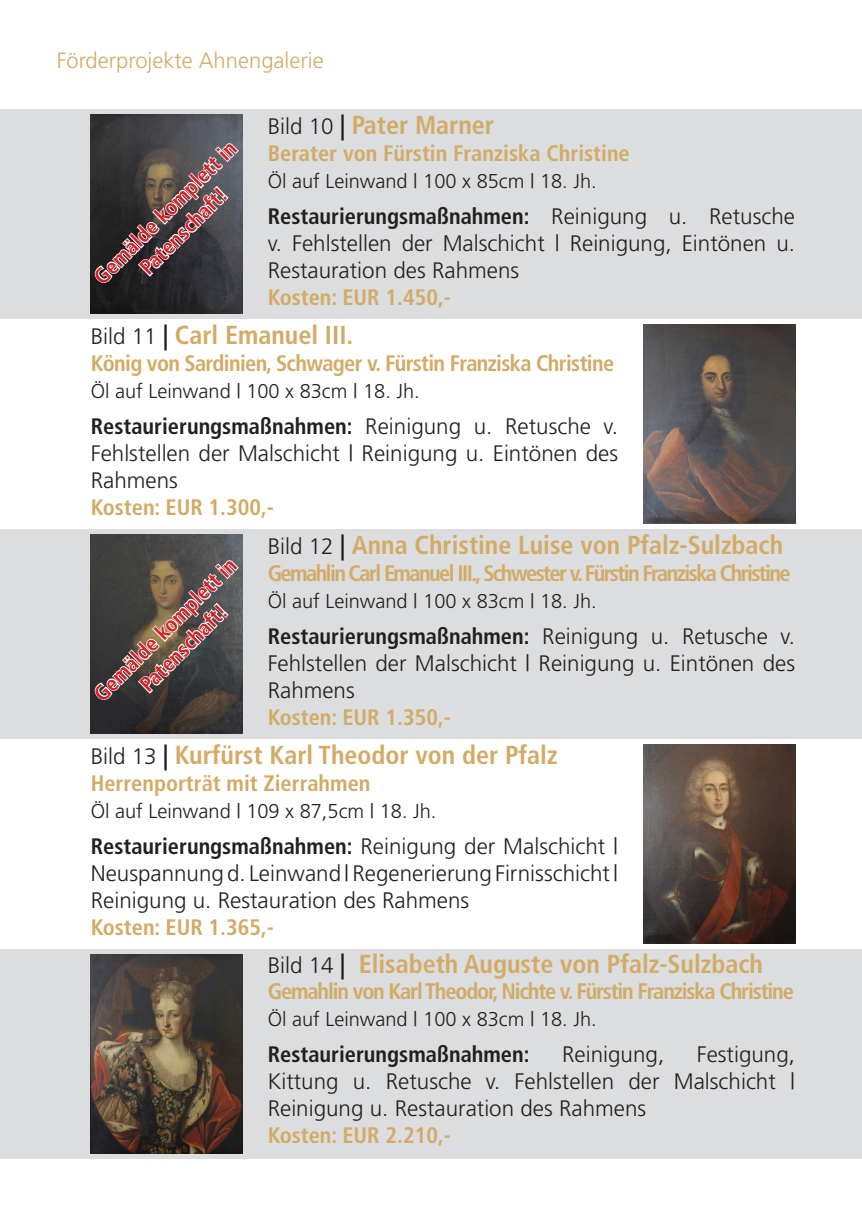
<style>
.page{position:relative;width:862px;height:1214px;background:#fff}
.page>*{position:absolute;margin:0;border:0;box-sizing:border-box;transform-origin:0 0}
.t1{font:700 condensed 26px "Frutiger";color:#d2ab66}
.t2{font:300 22.4px/26.8px "Frutiger";color:#231f20;text-align:justify}
.t3{font:700 condensed 22.4px "Frutiger";color:#d2ab66}
.t4{font:700 condensed 22.4px "Frutiger";letter-spacing:-.07em;color:#d2ab66}
.t5{font:700 condensed 22.4px "Frutiger";letter-spacing:-.05em;color:#d2ab66}
.t6{font:700 condensed 22.4px "Frutiger";letter-spacing:-.03em;color:#d2ab66}
.t7{font:700 condensed 22.4px "Frutiger";color:#231f20}
.t8{font:300 22px "Frutiger";color:#d2ab66}
.t9{font:700 condensed 21.8px/26px "Frutiger";color:#d1232a;text-align:center}
.t10{font:300 20px "Frutiger";color:#231f20}
.s1{font-weight:300;font-stretch:normal;font-size:22.4px;color:#231f20}
.s2{color:#231f20}
.s3{font-weight:700;font-stretch:condensed}
</style>
<div class="page">
<div style="left:0;top:109px;width:862px;height:210px;background:#dcdddf"></div>
<div style="left:0;top:529px;width:862px;height:209px;background:#dcdddf"></div>
<div style="left:0;top:948px;width:862px;height:210px;background:#dcdddf"></div>
<img style="left:91px;top:954px;width:152px;height:198px">
<img style="left:91px;top:534px;width:152px;height:199px">
<img style="left:643px;top:744px;width:152px;height:199px">
<img style="left:91px;top:115px;width:152px;height:198px">
<img style="left:643px;top:325px;width:152px;height:198px">
<svg style="left:92px;top:558px;width:148px;height:144px;background:#64615c"></svg>
<svg style="left:92px;top:142px;width:148px;height:143px;background:#585758"></svg>
<p class="t8" style="left:57px;top:47px;width:268px">Förderprojekte Ahnengalerie</p>
<p class="t9" style="left:88px;top:271px;width:193px;rotate:-45deg">Gemälde komplett in<br>Patenschaft!</p>
<p class="t1" style="left:268px;top:110px;width:228px"><span class="s1">Bild 10</span> <span class="s2">|</span> Pater Marner</p>
<p class="t3" style="left:268px;top:140px;width:364px">Berater von Fürstin Franziska Christine</p>
<p class="t10" style="left:268px;top:170px;width:330px">Öl auf Leinwand | 100 x 85cm | 18. Jh.</p>
<p class="t2" style="left:268px;top:203px;width:529px"><span class="s3">Restaurierungsmaßnahmen:</span> Reinigung u. Retusche v. Fehlstellen der Malschicht | Reinigung, Eintönen u.<br>Restauration des Rahmens</p>
<p class="t3" style="left:268px;top:284px;width:185px">Kosten: EUR 1.450,-</p>
<p class="t1" style="left:91px;top:320px;width:264px"><span class="s1">Bild 11</span> <span class="s2">|</span> Carl Emanuel III.</p>
<p class="t6" style="left:91px;top:350px;width:525px">König von Sardinien, Schwager v. Fürstin Franziska Christine</p>
<p class="t10" style="left:91px;top:380px;width:330px">Öl auf Leinwand | 100 x 83cm | 18. Jh.</p>
<p class="t2" style="left:91px;top:413px;width:529px"><span class="s3">Restaurierungsmaßnahmen:</span> Reinigung u. Retusche v.<br>Fehlstellen der Malschicht | Reinigung u. Eintönen des Rahmens</p>
<p class="t3" style="left:91px;top:493px;width:185px">Kosten: EUR 1.300,-</p>
<p class="t9" style="left:88px;top:688px;width:193px;rotate:-45deg">Gemälde komplett in<br>Patenschaft!</p>
<p class="t1" style="left:268px;top:529px;width:517px"><span class="s1">Bild 12</span> <span class="s2">|</span> Anna Christine Luise von Pfalz-Sulzbach</p>
<p class="t4" style="left:268px;top:560px;width:524px">Gemahlin Carl Emanuel III., Schwester v. Fürstin Franziska Christine</p>
<p class="t10" style="left:268px;top:589px;width:330px">Öl auf Leinwand | 100 x 83cm | 18. Jh.</p>
<p class="t2" style="left:268px;top:622px;width:529px"><span class="s3">Restaurierungsmaßnahmen:</span> Reinigung u. Retusche v.<br>Fehlstellen der Malschicht | Reinigung u. Eintönen des Rahmens</p>
<p class="t3" style="left:268px;top:703px;width:185px">Kosten: EUR 1.350,-</p>
<p class="t1" style="left:91px;top:739px;width:468px"><span class="s1">Bild 13</span> <span class="s2">|</span> Kurfürst Karl Theodor von der Pfalz</p>
<p class="t3" style="left:91px;top:769px;width:281px">Herrenporträt mit Zierrahmen</p>
<p class="t10" style="left:91px;top:799px;width:347px">Öl auf Leinwand | 109 x 87,5cm | 18. Jh.</p>
<p class="t2" style="left:91px;top:832px;width:529px"><span class="s3">Restaurierungsmaßnahmen:</span> Reinigung der Malschicht | Neuspannung d. Leinwand | Regenerierung Firnisschicht | Reinigung u. Restauration des Rahmens</p>
<p class="t3" style="left:91px;top:913px;width:185px">Kosten: EUR 1.365,-</p>
<p class="t1" style="left:268px;top:948px;width:497px"><span class="s1">Bild 14</span> <span class="s2">|</span> Elisabeth Auguste von Pfalz-Sulzbach</p>
<p class="t5" style="left:268px;top:978px;width:528px">Gemahlin von Karl Theodor, Nichte v. Fürstin Franziska Christine</p>
<p class="t10" style="left:268px;top:1007px;width:330px">Öl auf Leinwand | 100 x 83cm | 18. Jh.</p>
<p class="t7" style="left:268px;top:1041px;width:263px">Restaurierungsmaßnahmen:</p>
<p class="t2" style="left:562px;top:1041px;width:104px">Reinigung,</p>
<p class="t2" style="left:268px;top:1041px;width:529px;text-indent:429px">Festigung, Kittung u. Retusche v. Fehlstellen der Malschicht | Reinigung u. Restauration des Rahmens</p>
<p class="t3" style="left:268px;top:1121px;width:185px">Kosten: EUR 2.210,-</p>
</div>
